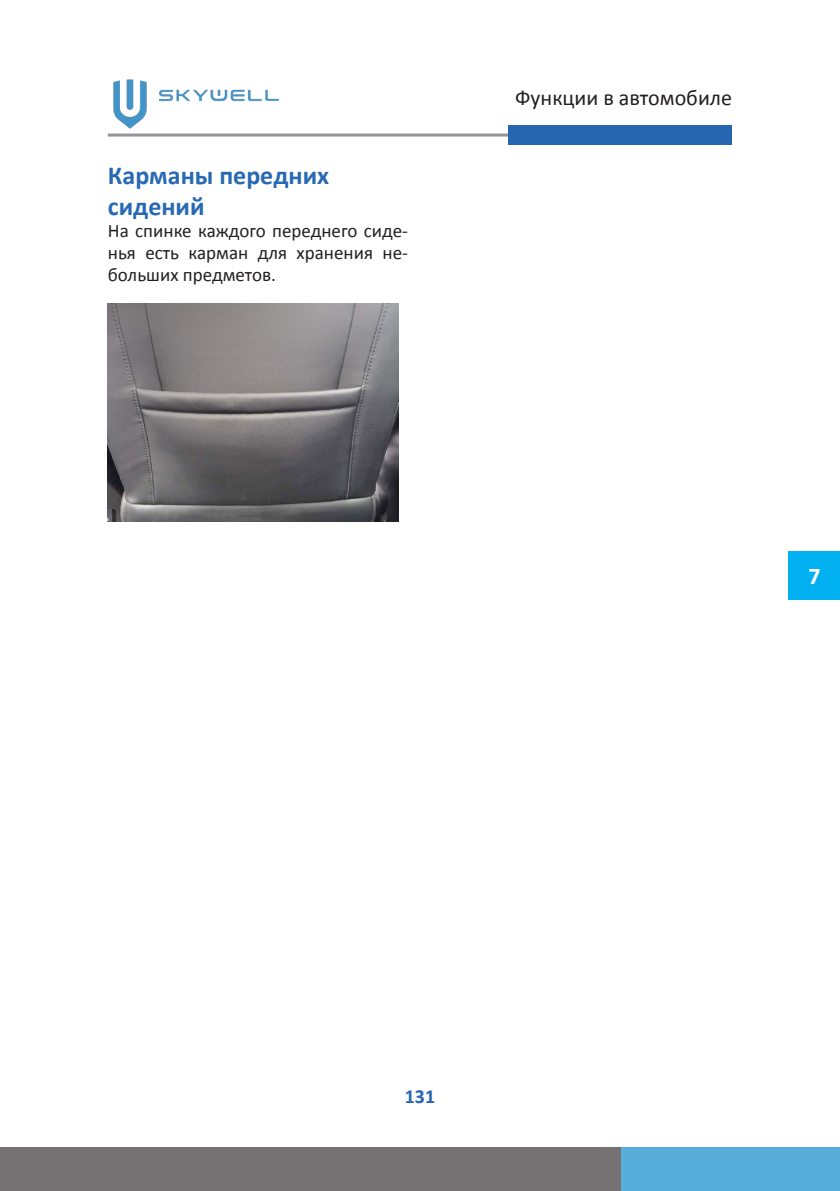
<style>
.page{position:relative;width:840px;height:1191px;background:#fff}
.page>*{position:absolute;margin:0;border:0;box-sizing:border-box;transform-origin:0 0}
.Позаголовок_синий{font:700 26px/31.2px "Calibri";color:#2869b3}
.t1{font:700 24px "Calibri";color:#fff}
.t2{font:22px "Calibri";color:#231f20}
.t3{font:700 20px "Calibri";color:#2665b0}
.text{font:19px/22px "Calibri";color:#231f20;text-align:justify}
</style>
<div class="page">
<div style="left:620px;top:1147px;width:219px;height:44px;background:#57aedb"></div>
<div style="left:0;top:1147px;width:620px;height:44px;background:#767172"></div>
<hr style="left:108px;top:134px;width:622px;height:3px;background:#939598">
<div style="left:508px;top:125px;width:223px;height:20px;background:#2665b0"></div>
<div style="left:788px;top:551px;width:51px;height:49px;background:#00b0f0"></div>
<img style="left:113px;top:79px;width:166px;height:50px">
<div style="left:156px;top:105px;width:112px;height:19px;background:#fff"></div>
<img style="left:108px;top:303px;width:290px;height:218px">
<p class="Позаголовок_синий" style="left:108px;top:160px;width:223px">Карманы передних сидений</p>
<p class="text" style="left:108px;top:220px;width:301px">На спинке каждого переднего сиде&shy;нья есть карман для хранения не&shy;больших предметов.</p>
<p class="t2" style="left:515px;top:84px;width:218px">Функции в автомобиле</p>
<p class="t1" style="left:807px;top:561px;width:14px">7</p>
<p class="t3" style="left:404px;top:1083px;width:32px">131</p>
</div>
